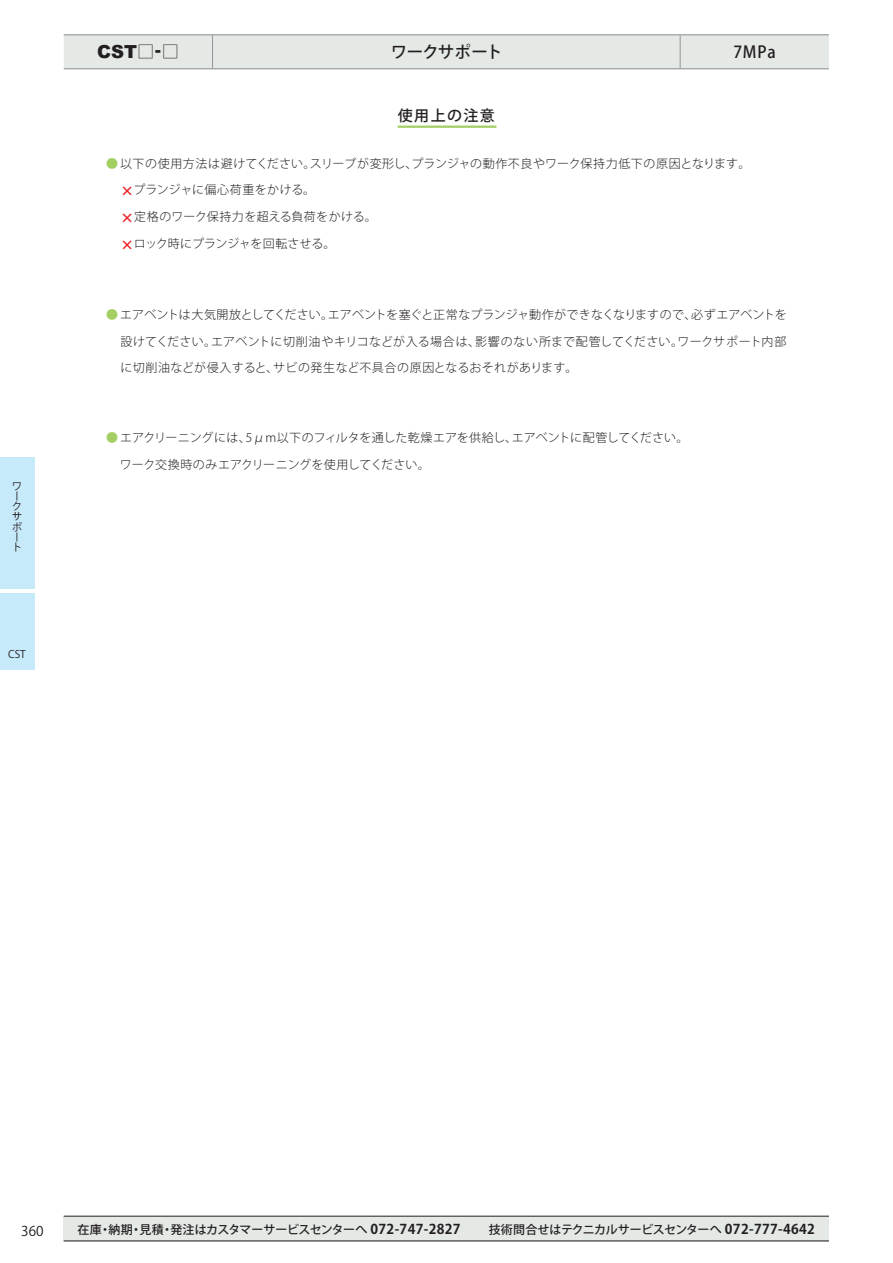
<style>
.page{position:relative;width:893px;height:1263px;background:#fff}
.page>*{position:absolute;margin:0;border:0;box-sizing:border-box;transform-origin:0 0}
.t1{font:900 18px "Arial";color:#231f20}
.t2{font:16.5px "Koz Go Pro Medium 90 msp RKSJ H";letter-spacing:-.035em;color:#231f20}
.t3{font:16.5px "Koz Go Pro Medium 90 msp RKSJ H";letter-spacing:.01em;color:#231f20;scale:.95 1}
.t4{font:15px "Koz Go Pro Medium 90 msp RKSJ H";letter-spacing:.1em;color:#231f20}
.t5{font:13.5px "Koz Go Pro Regular 90 msp RKSJ H";color:#231f20}
.t6{font:12px "Koz Go Pro Light 90 msp RKSJ H";letter-spacing:.01em;color:#231f20}
.t7{font:12px "Koz Go Pro Light 90 msp RKSJ H";letter-spacing:.03em;color:#231f20}
.t8{font:12px "Koz Go Pro Medium 90 msp RKSJ H";letter-spacing:-.02em;color:#231f20}
.t9{font:12px "Koz Go Pro Light 90 msp RKSJ H";letter-spacing:.04em;color:#231f20}
.t10{font:12px "Koz Go Pro Light 90 msp RKSJ H";letter-spacing:-.01em;color:#231f20}
.t11{font:10.5px/10.2px "Koz Go Pro Regular 90 msp RKSJ H";color:#231f20}
.t12{font:10.5px "DF Hei GB W5 GBK EUC H";color:#231f20}
.s1{font-family:"Koz Go Pro Extra Light 90 msp RKSJ H";font-weight:400;font-size:17.25px}
.s2{font-size:17.25px}
.s3{font-family:"Koz Go Pro Regular 90 msp RKSJ H";color:#a3cf62}
.s4{font-family:"Koz Go Pro Bold 90 msp RKSJ H";font-size:13.5px;color:#ed1c24}
.s5{font-family:"Koz Go Pro Bold 90 msp RKSJ H";font-size:13.5px}
</style>
<div class="page">
<div style="left:64px;top:1216px;width:765px;height:25px;background:#e4e9e6"></div>
<hr style="left:64px;top:1216px;width:765px;height:1px;background:#231f20">
<hr style="left:64px;top:1241px;width:765px;height:1px;background:#231f20">
<div style="left:0;top:457px;width:34px;height:132px;background:#c7eafb"></div>
<div style="left:0;top:593px;width:34px;height:77px;background:#c7eafb"></div>
<div style="left:64px;top:35px;width:765px;height:33px;background:#e4e9e6"></div>
<hr style="left:212px;top:35px;width:1px;height:33px;background:#939598">
<hr style="left:680px;top:35px;width:1px;height:33px;background:#939598">
<hr style="left:64px;top:34px;width:765px;height:1px;background:#939598">
<hr style="left:64px;top:68px;width:765px;height:1px;background:#939598">
<hr style="left:398px;top:126px;width:98px;height:2px;background:#a3cf62">
<p class="t11" style="left:12px;top:482px;width:11px">ワーク</p>
<p class="t12" style="left:12px;top:512px;width:11px">サ</p>
<p class="t11" style="left:12px;top:523px;width:12px">ポート</p>
<p class="t11" style="left:8px;top:650px;width:19px">CST</p>
<h1 class="t1" style="left:97px;top:38px;width:83px">CST<span class="s1">□</span><span class="s2">-</span><span class="s1">□</span></h1>
<h2 class="t2" style="left:391px;top:46px;width:113px">ワークサポート</h2>
<h2 class="t3" style="left:733px;top:46px;width:46px">7MPa</h2>
<p class="t4" style="left:398px;top:109px;width:99px">使用上の注意</p>
<p class="t7" style="left:106px;top:159px;width:646px"><span class="s3">●</span> 以下の使用方法は避けてください。スリーブが変形し、プランジャの動作不良やワーク保持力低下の原因となります。</p>
<p class="t7" style="left:120px;top:185px;width:196px"><span class="s4">×</span>プランジャに偏心荷重をかける。</p>
<p class="t7" style="left:120px;top:212px;width:258px"><span class="s4">×</span>定格のワーク保持力を超える負荷をかける。</p>
<p class="t10" style="left:120px;top:239px;width:216px"><span class="s4">×</span>ロック時にプランジャを回転させる。</p>
<p class="t6" style="left:106px;top:309px;width:682px"><span class="s3">●</span> エアベントは大気開放としてください。エアベントを塞ぐと正常なプランジャ動作ができなくなりますので、必ずエアベントを</p>
<p class="t6" style="left:120px;top:336px;width:667px">設けてください。エアベントに切削油やキリコなどが入る場合は、影響のない所まで配管してください。ワークサポート内部</p>
<p class="t9" style="left:120px;top:363px;width:459px">に切削油などが侵入すると、サビの発生など不具合の原因となるおそれがあります。</p>
<p class="t6" style="left:106px;top:433px;width:584px"><span class="s3">●</span> エアクリーニングには、5μm以下のフィルタを通した乾燥エアを供給し、エアベントに配管してください。</p>
<p class="t6" style="left:120px;top:460px;width:311px">ワーク交換時のみエアクリーニングを使用してください。</p>
<p class="t5" style="left:21px;top:1226px;width:24px">360</p>
<p class="t8" style="left:78px;top:1225px;width:739px">在庫・納期・見積・発注はカスタマーサービスセンターへ <span class="s5">072-747-2827　　</span>技術問合せはテクニカルサービスセンターへ <span class="s5">072-777-4642</span></p>
</div>
